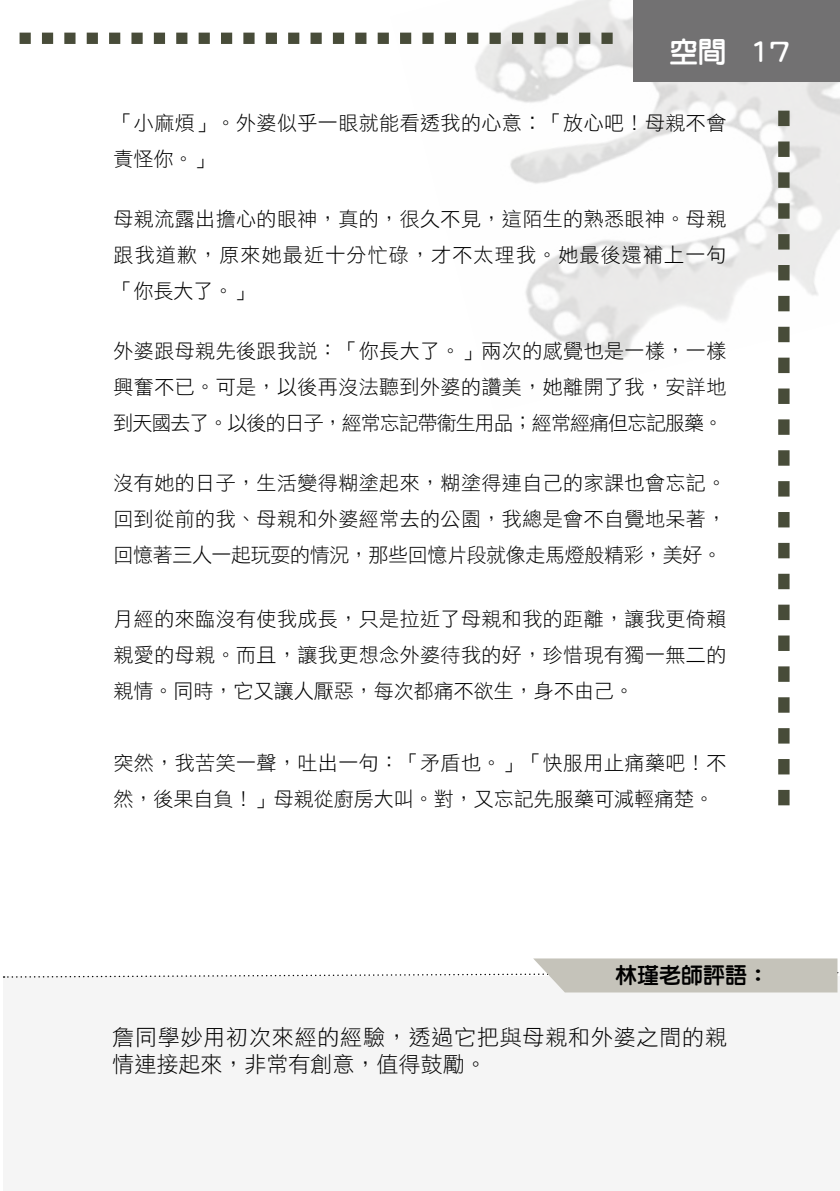
<style>
.page{position:relative;width:840px;height:1191px;background:#fff}
.page>*{position:absolute;margin:0;border:0;box-sizing:border-box;transform-origin:0 0}
.t1{font:28.4px "DF Li Yuan Std W7";color:#fff}
.t2{font:22px/26.4px "DF Hei Std W3";letter-spacing:.035em;color:#000}
.t3{font:22px "DF Li Yuan Std W7";color:#000}
.t4{font:20px/36px "DF Hei Std W3";letter-spacing:.02em;color:#000;text-align:justify}
.t5{font:20px/36px "DF Hei Std W3";color:#000}
</style>
<div class="page">
<img style="left:400px;top:0;width:439px;height:358px">
<svg style="left:20px;top:33px;width:592px;height:11px"></svg>
<svg style="left:776px;top:111px;width:14px;height:694px"></svg>
<div style="left:633px;top:0;width:206px;height:81px;background:#727172"></div>
<div style="left:4px;top:976px;width:835px;height:215px;background:#f5f5f5"></div>
<svg style="left:4px;top:958px;width:835px;height:34px"></svg>
<h1 class="t1" style="left:670px;top:34px;width:58px">空間</h1>
<p class="t4" style="left:113px;top:105px;width:614px">「小麻煩」。外婆似乎一眼就能看透我的心意︰「放心吧！母親不會責怪你。」</p>
<p class="t4" style="left:113px;top:201px;width:614px">母親流露出擔心的眼神，真的，很久不見，這陌生的熟悉眼神。母親跟我道歉，原來她最近十分忙碌，才不太理我。她最後還補上一句「你長大了。」</p>
<p class="t4" style="left:113px;top:333px;width:614px">外婆跟母親先後跟我說：「你長大了。」兩次的感覺也是一樣，一樣興奮不已。可是，以後再沒法聽到外婆的讚美，她離開了我，安詳地到天國去了。以後的日子，經常忘記帶衞生用品；經常經痛但忘記服藥。</p>
<p class="t4" style="left:113px;top:465px;width:614px">沒有她的日子，生活變得糊塗起來，糊塗得連自己的家課也會忘記。回到從前的我、母親和外婆經常去的公園，我總是會不自覺地呆著，回憶著三人一起玩耍的情況，那些回憶片段就像走馬燈般精彩，美好。</p>
<p class="t4" style="left:113px;top:601px;width:614px">月經的來臨沒有使我成長，只是拉近了母親和我的距離，讓我更倚賴親愛的母親。而且，讓我更想念外婆待我的好，珍惜現有獨一無二的親情。同時，它又讓人厭惡，每次都痛不欲生，身不由己。</p>
<p class="t5" style="left:113px;top:745px;width:614px">突然，我苦笑一聲，吐出一句：「矛盾也。」「快服用止痛藥吧！不然，後果自負！」母親從廚房大叫。對，又忘記先服藥可減輕痛楚。</p>
<h1 class="t1" style="left:747px;top:35px;width:44px">17</h1>
<p class="t3" style="left:614px;top:963px;width:155px">林瑾老師評語：</p>
<p class="t2" style="left:112px;top:1024px;width:616px">詹同學妙用初次來經的經驗，透過它把與母親和外婆之間的親情連接起來，非常有創意，值得鼓勵。</p>
</div>
